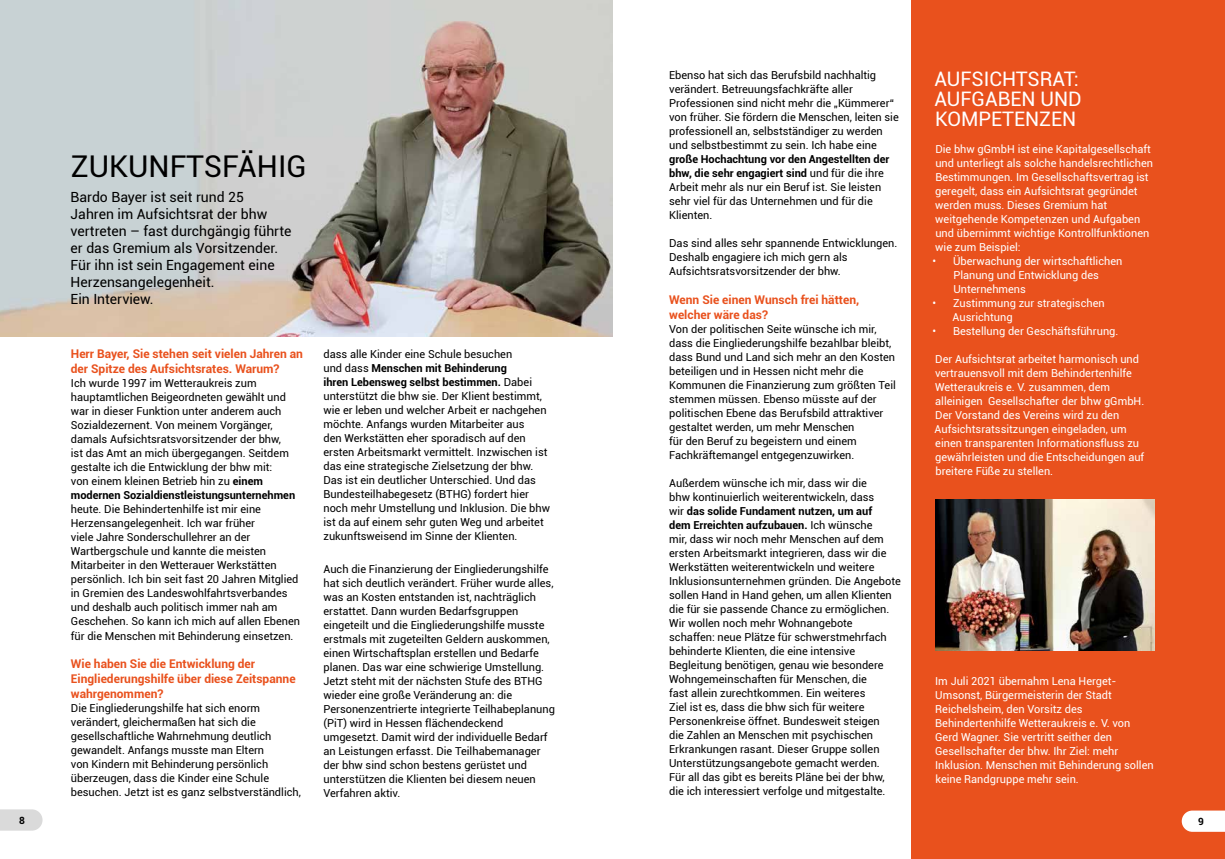
<style>
.page{position:relative;width:1225px;height:859px;background:#fff}
.page>*{position:absolute;margin:0;border:0;box-sizing:border-box;transform-origin:0 0}
.t1{font:30px "Roboto";color:#000}
.t2{font:20px/20px "Roboto";color:#fff}
.t3{font:14px/17px "Roboto";color:#000}
.t4{font:700 12px/15px "Roboto";color:#e9511d}
.t5{font:11px/14px "Roboto";color:#000}
.t6{font:11px/14px "Roboto";color:#fff}
.t7{font:700 10px "Roboto";color:#000}
.s1{font-weight:700}
</style>
<div class="page">
<svg style="left:0;top:809px;width:43px;height:22px"></svg>
<div style="left:911px;top:0;width:314px;height:859px;background:#e9511d"></div>
<img style="left:0;top:0;width:612px;height:337px">
<img style="left:935px;top:499px;width:219px;height:152px">
<svg style="left:1181px;top:810px;width:44px;height:22px"></svg>
<p class="t7" style="left:19px;top:813px;width:7px">8</p>
<h1 class="t1" style="left:71px;top:146px;width:237px">ZUKUNFTSFÄHIG</h1>
<p class="t3" style="left:71px;top:188px;width:222px">Bardo Bayer ist seit rund 25<br>Jahren im Aufsichtsrat der bhw vertreten – fast durchgängig führte er das Gremium als Vorsitzender.<br>Für ihn ist sein Engagement eine<br>Herzensangelegenheit.<br>Ein Interview.</p>
<p class="t4" style="left:71px;top:346px;width:234px">Herr Bayer, Sie stehen seit vielen Jahren an der Spitze des Aufsichtsrates. Warum?</p>
<p class="t5" style="left:71px;top:376px;width:226px">Ich wurde 1997 im Wetteraukreis zum hauptamtlichen Beigeordneten gewählt und war in dieser Funktion unter anderem auch Sozialdezernent. Von meinem Vorgänger, damals Aufsichtsratsvorsitzender der bhw, ist das Amt an mich übergegangen. Seitdem gestalte ich die Entwicklung der bhw mit:<br>von einem kleinen Betrieb hin zu <span class="s1">einem modernen Sozialdienstleistungsunternehmen</span></p>
<p class="t5" style="left:71px;top:502px;width:231px">heute. Die Behindertenhilfe ist mir eine Herzensangelegenheit. Ich war früher<br>viele Jahre Sonderschullehrer an der Wartbergschule und kannte die meisten Mitarbeiter in den Wetterauer Werkstätten persönlich. Ich bin seit fast 20 Jahren Mitglied in Gremien des Landeswohlfahrtsverbandes und deshalb auch politisch immer nah am Geschehen. So kann ich mich auf allen Ebenen für die Menschen mit Behinderung einsetzen.</p>
<p class="t4" style="left:71px;top:656px;width:226px">Wie haben Sie die Entwicklung der<br>Eingliederungshilfe über diese Zeitspanne wahrgenommen?</p>
<p class="t5" style="left:71px;top:701px;width:231px">Die Eingliederungshilfe hat sich enorm verändert, gleichermaßen hat sich die gesellschaftliche Wahrnehmung deutlich gewandelt. Anfangs musste man Eltern<br>von Kindern mit Behinderung persönlich überzeugen, dass die Kinder eine Schule besuchen. Jetzt ist es ganz selbstverständlich,</p>
<p class="t5" style="left:323px;top:346px;width:228px">dass alle Kinder eine Schule besuchen<br>und dass <span class="s1">Menschen mit Behinderung<br>ihren Lebensweg selbst bestimmen.</span> Dabei unterstützt die bhw sie. Der Klient bestimmt, wie er leben und welcher Arbeit er nachgehen möchte. Anfangs wurden Mitarbeiter aus<br>den Werkstätten eher sporadisch auf den ersten Arbeitsmarkt vermittelt. Inzwischen ist das eine strategische Zielsetzung der bhw.<br>Das ist ein deutlicher Unterschied. Und das Bundesteilhabegesetz (BTHG) fordert hier noch mehr Umstellung und Inklusion. Die bhw ist da auf einem sehr guten Weg und arbeitet zukunftsweisend im Sinne der Klienten.</p>
<p class="t5" style="left:323px;top:561px;width:233px">Auch die Finanzierung der Eingliederungshilfe hat sich deutlich verändert. Früher wurde alles, was an Kosten entstanden ist, nachträglich erstattet. Dann wurden Bedarfsgruppen eingeteilt und die Eingliederungshilfe musste erstmals mit zugeteilten Geldern auskommen, einen Wirtschaftsplan erstellen und Bedarfe planen. Das war eine schwierige Umstellung.<br>Jetzt steht mit der nächsten Stufe des BTHG wieder eine große Veränderung an: die Personenzentrierte integrierte Teilhabeplanung (PiT) wird in Hessen flächendeckend umgesetzt. Damit wird der individuelle Bedarf an Leistungen erfasst. Die Teilhabemanager der bhw sind schon bestens gerüstet und unterstützen die Klienten bei diesem neuen Verfahren aktiv.</p>
<p class="t5" style="left:669px;top:68px;width:231px">Ebenso hat sich das Berufsbild nachhaltig verändert. Betreuungsfachkräfte aller Professionen sind nicht mehr die „Kümmerer“ von früher. Sie fördern die Menschen, leiten sie professionell an, selbstständiger zu werden und selbstbestimmt zu sein. Ich habe eine</p>
<p class="t5" style="left:669px;top:152px;width:222px"><span class="s1">große Hochachtung vor den Angestellten der bhw, die sehr engagiert sind</span> und für die ihre Arbeit mehr als nur ein Beruf ist. Sie leisten sehr viel für das Unternehmen und für die Klienten.</p>
<p class="t5" style="left:669px;top:236px;width:230px">Das sind alles sehr spannende Entwicklungen.<br>Deshalb engagiere ich mich gern als<br>Aufsichtsratsvorsitzender der bhw.</p>
<p class="t4" style="left:669px;top:292px;width:191px">Wenn Sie einen Wunsch frei hätten, welcher wäre das?</p>
<p class="t5" style="left:669px;top:322px;width:228px">Von der politischen Seite wünsche ich mir, dass die Eingliederungshilfe bezahlbar bleibt, dass Bund und Land sich mehr an den Kosten beteiligen und in Hessen nicht mehr die Kommunen die Finanzierung zum größten Teil stemmen müssen. Ebenso müsste auf der politischen Ebene das Berufsbild attraktiver gestaltet werden, um mehr Menschen<br>für den Beruf zu begeistern und einem Fachkräftemangel entgegenzuwirken.</p>
<p class="t5" style="left:669px;top:476px;width:233px">Außerdem wünsche ich mir, dass wir die<br>bhw kontinuierlich weiterentwickeln, dass<br>wir <span class="s1">das solide Fundament nutzen, um auf<br>dem Erreichten aufzubauen.</span> Ich wünsche<br>mir, dass wir noch mehr Menschen auf dem ersten Arbeitsmarkt integrieren, dass wir die Werkstätten weiterentwickeln und weitere Inklusionsunternehmen gründen. Die Angebote sollen Hand in Hand gehen, um allen Klienten die für sie passende Chance zu ermöglichen.<br>Wir wollen noch mehr Wohnangebote schaffen: neue Plätze für schwerstmehrfach behinderte Klienten, die eine intensive Begleitung benötigen, genau wie besondere Wohngemeinschaften für Menschen, die<br>fast allein zurechtkommen. Ein weiteres<br>Ziel ist es, dass die bhw sich für weitere Personenkreise öffnet. Bundesweit steigen<br>die Zahlen an Menschen mit psychischen Erkrankungen rasant. Dieser Gruppe sollen Unterstützungsangebote gemacht werden.<br>Für all das gibt es bereits Pläne bei der bhw, die ich interessiert verfolge und mitgestalte.</p>
<h2 class="t2" style="left:934px;top:68px;width:149px">AUFSICHTSRAT:<br>AUFGABEN UND<br>KOMPETENZEN</h2>
<p class="t6" style="left:935px;top:142px;width:219px">Die bhw gGmbH ist eine Kapitalgesellschaft und unterliegt als solche handelsrechtlichen Bestimmungen. Im Gesellschaftsvertrag ist geregelt, dass ein Aufsichtsrat gegründet werden muss. Dieses Gremium hat weitgehende Kompetenzen und Aufgaben und übernimmt wichtige Kontrollfunktionen wie zum Beispiel:</p>
<p class="t6" style="left:953px;top:254px;width:170px;text-indent:-21px">• Überwachung der wirtschaftlichen<br>Planung und Entwicklung des<br>Unternehmens</p>
<p class="t6" style="left:952px;top:296px;width:154px;text-indent:-20px">• Zustimmung zur strategischen<br>Ausrichtung</p>
<p class="t6" style="left:932px;top:324px;width:187px">• Bestellung der Geschäftsführung.</p>
<p class="t6" style="left:934px;top:352px;width:211px">Der Aufsichtsrat arbeitet harmonisch und vertrauensvoll mit dem Behindertenhilfe Wetteraukreis e. V. zusammen, dem alleinigen Gesellschafter der bhw gGmbH.<br>Der Vorstand des Vereins wird zu den Aufsichtsratssitzungen eingeladen, um einen transparenten Informationsfluss zu gewährleisten und die Entscheidungen auf breitere Füße zu stellen.</p>
<p class="t6" style="left:935px;top:674px;width:220px">Im Juli 2021 übernahm Lena Herget-Umsonst, Bürgermeisterin der Stadt Reichelsheim, den Vorsitz des Behindertenhilfe Wetteraukreis e. V. von Gerd Wagner. Sie vertritt seither den Gesellschafter der bhw. Ihr Ziel: mehr Inklusion. Menschen mit Behinderung sollen keine Randgruppe mehr sein.</p>
<p class="t7" style="left:1198px;top:814px;width:7px">9</p>
</div>
